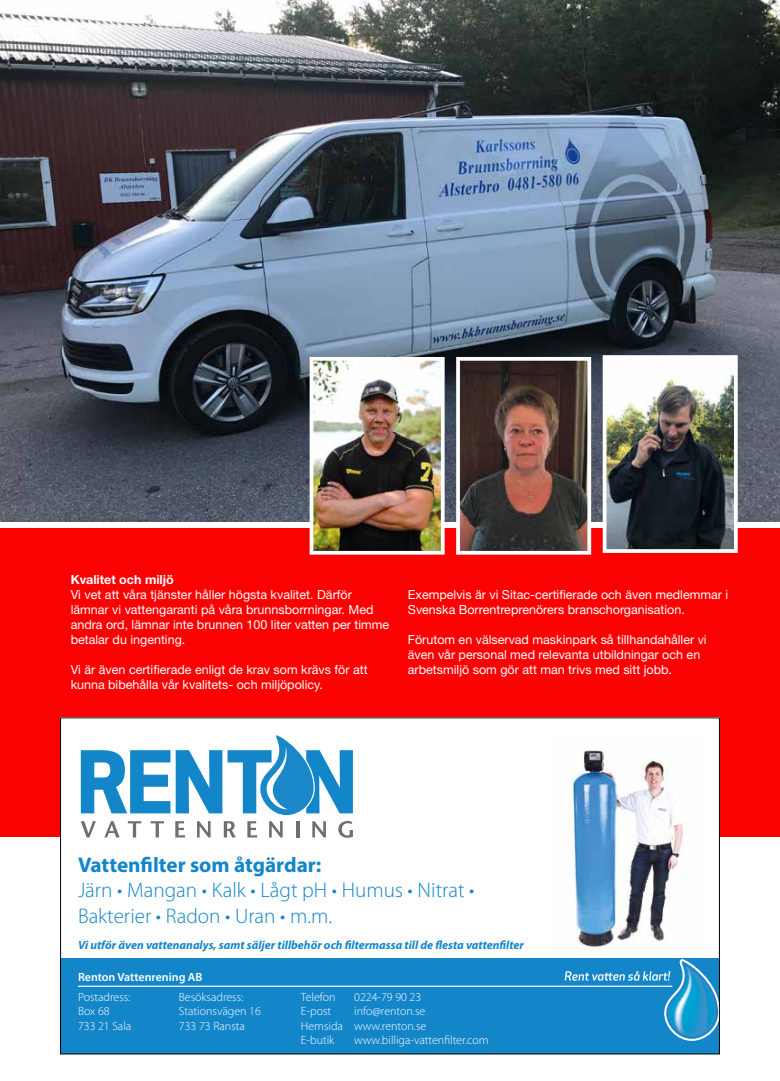
<style>
.page{position:relative;width:780px;height:1081px;background:#fff}
.page>*{position:absolute;margin:0;border:0;box-sizing:border-box;transform-origin:0 0}
.t1{font:300 21.12px/25.4px "Myriad Pro";color:#1386c9}
.t2{font:700 21.12px "Myriad Pro";color:#1386c9}
.t3{font:12.5px/15px "Helvetica Neue LT Std";color:#fff}
.t4{font:700 12.5px "Helvetica Neue LT Std";color:#fff}
.t5{font:300 12px/14.4px "Myriad Pro";color:#fff}
.t6{font:italic 700 12px "Myriad Pro";color:#1386c9}
.t7{font:600 12px "Myriad Pro";color:#fff}
</style>
<div class="page">
<div style="left:0;top:528px;width:780px;height:308px;background:#fa0202"></div>
<img style="left:0;top:0;width:780px;height:521px">
<div style="left:60px;top:717px;width:659px;height:337px;background:#fff"></div>
<div style="left:60px;top:958px;width:659px;height:96px;background:#1386c9"></div>
<svg style="left:81px;top:750px;width:89px;height:63px"></svg>
<svg style="left:81px;top:821px;width:15px;height:16px"></svg>
<svg style="left:104px;top:821px;width:16px;height:16px"></svg>
<svg style="left:128px;top:821px;width:13px;height:16px"></svg>
<svg style="left:151px;top:821px;width:13px;height:16px"></svg>
<svg style="left:175px;top:821px;width:10px;height:16px"></svg>
<svg style="left:197px;top:821px;width:13px;height:16px"></svg>
<svg style="left:224px;top:821px;width:12px;height:17px"></svg>
<svg style="left:247px;top:821px;width:10px;height:16px"></svg>
<svg style="left:269px;top:821px;width:14px;height:16px"></svg>
<hr style="left:296px;top:821px;width:3px;height:16px;background:#6f6f6e">
<svg style="left:312px;top:821px;width:14px;height:16px"></svg>
<svg style="left:338px;top:821px;width:15px;height:17px"></svg>
<svg style="left:176px;top:735px;width:177px;height:80px"></svg>
<img style="left:569px;top:750px;width:116px;height:199px">
<svg style="left:564px;top:959px;width:153px;height:82px"></svg>
<hr style="left:78px;top:985px;width:594px;height:2px;background:#fff">
<img style="left:314px;top:362px;width:125px;height:188px">
<div style="left:309px;top:357px;width:135px;height:198px;border:4px solid #fff"></div>
<img style="left:607px;top:360px;width:125px;height:188px">
<div style="left:602px;top:355px;width:135px;height:198px;border:4px solid #fff"></div>
<img style="left:461px;top:362px;width:125px;height:188px">
<div style="left:456px;top:357px;width:135px;height:198px;border:4px solid #fff"></div>
<p class="t4" style="left:71px;top:572px;width:105px">Kvalitet och miljö</p>
<p class="t3" style="left:71px;top:587px;width:320px">Vi vet att våra tjänster håller högsta kvalitet. Därför lämnar vi vattengaranti på våra brunnsborrningar. Med andra ord, lämnar inte brunnen 100 liter vatten per timme betalar du ingenting.</p>
<p class="t3" style="left:71px;top:662px;width:298px">Vi är även certifierade enligt de krav som krävs för att kunna bibehålla vår kvalitets- och miljöpolicy.</p>
<p class="t3" style="left:408px;top:587px;width:322px">Exempelvis är vi Sitac-certifierade och även medlemmar i<br>Svenska Borrentreprenörers branschorganisation.</p>
<p class="t3" style="left:408px;top:632px;width:300px">Förutom en välservad maskinpark så tillhandahåller vi även vår personal med relevanta utbildningar och en arbetsmiljö som gör att man trivs med sitt jobb.</p>
<h1 class="t2" style="left:78px;top:851px;width:245px">Vattenfilter som åtgärdar:</h1>
<h1 class="t1" style="left:78px;top:878px;width:398px">Järn • Mangan • Kalk • Lågt pH • Humus • Nitrat •<br>Bakterier • Radon • Uran • m.m.</h1>
<p class="t6" style="left:78px;top:937px;width:447px">Vi utför även vattenanalys, samt säljer tillbehör och filtermassa till de flesta vattenfilter</p>
<p class="t7" style="left:78px;top:969px;width:126px">Renton Vattenrening AB</p>
<p class="t5" style="left:78px;top:990px;width:55px">Postadress:<br>Box 68<br>733 21 Sala</p>
<p class="t5" style="left:179px;top:990px;width:83px">Besöksadress:<br>Stationsvägen 16<br>733 73 Ransta</p>
<p class="t5" style="left:301px;top:990px;width:36px">Telefon</p>
<p class="t5" style="left:354px;top:990px;width:69px">0224-79 90 23</p>
<p class="t5" style="left:301px;top:1004px;width:127px;text-align:justify;text-indent:53px">info@renton.se Hemsida www.renton.se E-butik</p>
<p class="t5" style="left:301px;top:1004px;width:32px">E-post</p>
<p class="t5" style="left:354px;top:1033px;width:136px">www.billiga-vattenfilter.com</p>
</div>
